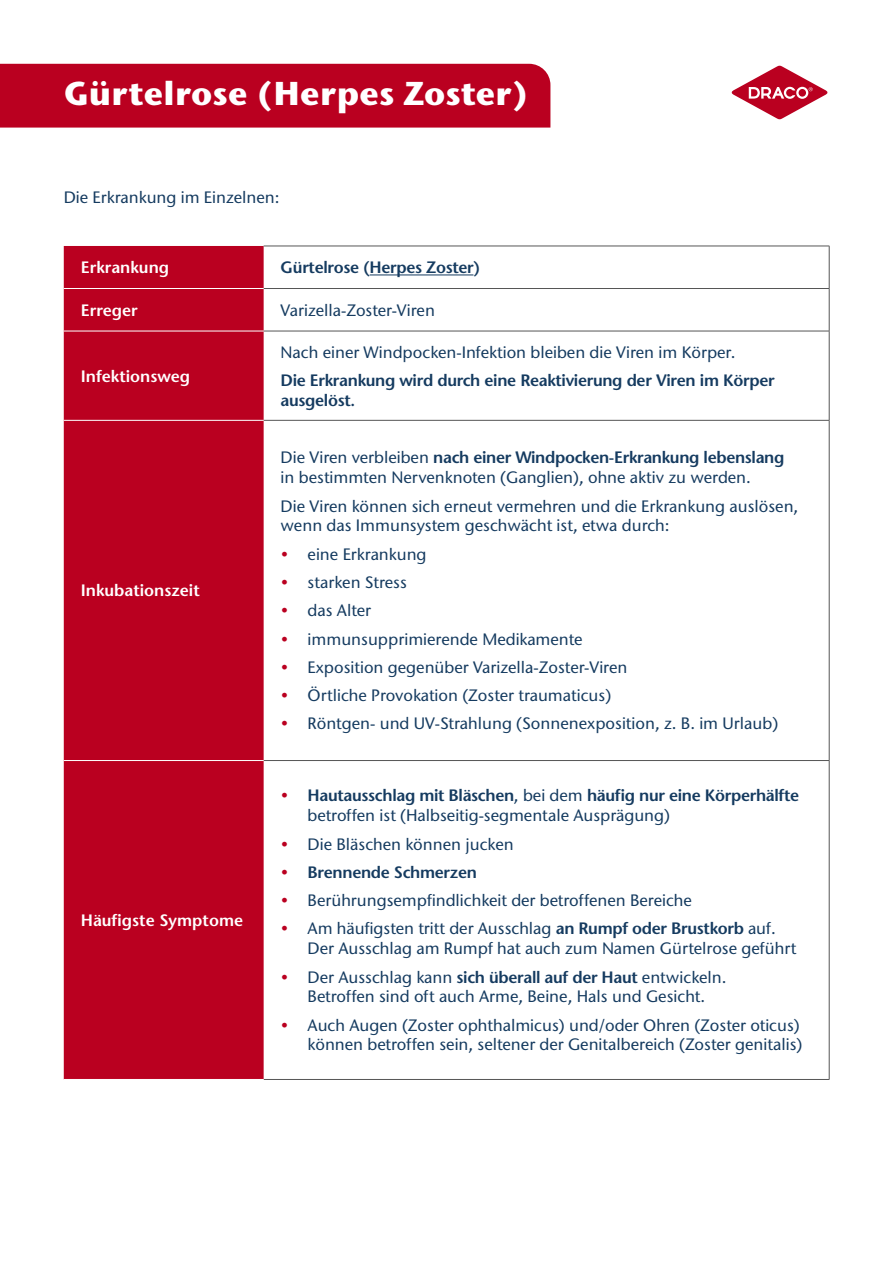
<style>
.page{position:relative;width:893px;height:1263px;background:#fff}
.page>*{position:absolute;margin:0;border:0;box-sizing:border-box;transform-origin:0 0}
.t1{font:700 33px "Stone Sans ITC Std";letter-spacing:.01em;color:#fff}
.t2{font:500 16.5px/19.8px "Stone Sans ITC Std";color:#153b60}
.t3{font:600 16.5px/19.8px "Stone Sans Std";letter-spacing:-.02em;color:#153b60}
.t4{font:600 16.5px "Stone Sans Std";color:#fff}
.s1{font-family:"Stone Sans ITC Std";font-weight:500}
.s2{color:#ba0020}
.s3{font-family:"Stone Sans ITC Std";font-weight:500;color:#ba0020}
.s4{font-family:"Stone Sans Std";font-weight:600}
</style>
<div class="page">
<svg style="left:731px;top:65px;width:97px;height:55px"></svg>
<div style="left:64px;top:246px;width:200px;height:833px;background:#ba0020"></div>
<hr style="left:264px;top:246px;width:565px;height:1px;background:#565656">
<hr style="left:829px;top:246px;width:1px;height:42px;background:#565656">
<hr style="left:264px;top:288px;width:565px;height:1px;background:#565656">
<hr style="left:829px;top:289px;width:1px;height:42px;background:#565656">
<hr style="left:264px;top:331px;width:565px;height:1px;background:#565656">
<hr style="left:829px;top:331px;width:1px;height:89px;background:#565656">
<hr style="left:264px;top:420px;width:565px;height:1px;background:#565656">
<hr style="left:829px;top:420px;width:1px;height:340px;background:#565656">
<hr style="left:264px;top:760px;width:565px;height:1px;background:#565656">
<hr style="left:829px;top:761px;width:1px;height:318px;background:#565656">
<hr style="left:264px;top:1079px;width:565px;height:1px;background:#565656">
<hr style="left:64px;top:288px;width:200px;height:1px;background:#fff">
<hr style="left:64px;top:331px;width:200px;height:1px;background:#fff">
<hr style="left:64px;top:420px;width:200px;height:1px;background:#fff">
<hr style="left:64px;top:760px;width:200px;height:1px;background:#fff">
<hr style="left:370px;top:275px;width:103px;height:1px;background:#153b60">
<div style="left:0;top:64px;width:550px;height:64px;background:#ba0020"></div>
<h1 class="t1" style="left:64px;top:72px;width:466px">Gürtelrose (Herpes Zoster)</h1>
<p class="t2" style="left:64px;top:187px;width:217px">Die Erkrankung im Einzelnen:</p>
<p class="t4" style="left:81px;top:258px;width:90px">Erkrankung</p>
<p class="t3" style="left:281px;top:258px;width:201px">Gürtelrose (Herpes Zoster)</p>
<p class="t4" style="left:81px;top:300px;width:59px">Erreger</p>
<p class="t2" style="left:281px;top:300px;width:156px">Varizella-Zoster-Viren</p>
<p class="t4" style="left:81px;top:366px;width:111px">Infektionsweg</p>
<p class="t4" style="left:81px;top:581px;width:121px">Inkubationszeit</p>
<p class="t4" style="left:81px;top:910px;width:164px">Häufigste Symptome</p>
<p class="t2" style="left:281px;top:342px;width:456px">Nach einer Windpocken-Infektion bleiben die Viren im Körper.</p>
<p class="t3" style="left:281px;top:370px;width:496px">Die Erkrankung wird durch eine Reaktivierung der Viren im Körper ausgelöst.</p>
<p class="t3" style="left:281px;top:448px;width:505px"><span class="s1">Die Viren verbleiben</span> nach einer Windpocken-Erkrankung lebenslang</p>
<p class="t2" style="left:281px;top:463px;width:519px;line-height:28.3px">in bestimmten Nervenknoten (Ganglien), ohne aktiv zu werden.<br>Die Viren können sich erneut vermehren und die Erkrankung auslösen,</p>
<p class="t2" style="left:281px;top:516px;width:390px">wenn das Immunsystem geschwächt ist, etwa durch:</p>
<p class="t2" style="left:281px;top:544px;width:147px"><span class="s2">•</span> eine Erkrankung</p>
<p class="t2" style="left:281px;top:572px;width:128px"><span class="s2">•</span> starken Stress</p>
<p class="t2" style="left:281px;top:600px;width:92px"><span class="s2">•</span> das Alter</p>
<p class="t2" style="left:281px;top:629px;width:304px"><span class="s2">•</span> immunsupprimierende Medikamente</p>
<p class="t2" style="left:281px;top:657px;width:348px"><span class="s2">•</span> Exposition gegenüber Varizella-Zoster-Viren</p>
<p class="t2" style="left:281px;top:685px;width:332px"><span class="s2">•</span> Örtliche Provokation (Zoster traumaticus)</p>
<p class="t2" style="left:281px;top:714px;width:499px"><span class="s2">•</span> Röntgen- und UV-Strahlung (Sonnenexposition, z. B. im Urlaub)</p>
<p class="t3" style="left:281px;top:786px;width:520px"><span class="s3">•</span> Hautausschlag mit Bläschen<span class="s1">, bei dem</span> häufig nur eine Körperhälfte</p>
<p class="t2" style="left:308px;top:805px;width:364px">betroffen ist (Halbseitig-segmentale Ausprägung)</p>
<p class="t2" style="left:281px;top:834px;width:235px"><span class="s2">•</span> Die Bläschen können jucken</p>
<p class="t3" style="left:281px;top:862px;width:198px"><span class="s3">•</span> Brennende Schmerzen</p>
<p class="t2" style="left:281px;top:890px;width:413px"><span class="s2">•</span> Berührungsempfindlichkeit der betroffenen Bereiche</p>
<p class="t2" style="left:308px;top:919px;width:490px;text-indent:-27px"><span class="s2">•</span> Am häufigsten tritt der Ausschlag <span class="s4">an Rumpf oder Brustkorb</span> auf.<br>Der Ausschlag am Rumpf hat auch zum Namen Gürtelrose geführt</p>
<p class="t2" style="left:281px;top:967px;width:447px;text-align:center"><span class="s2">•</span> Der Ausschlag kann <span class="s4">sich überall auf der Haut</span> entwickeln.<br>Betroffen sind oft auch Arme, Beine, Hals und Gesicht.</p>
<p class="t2" style="left:281px;top:1015px;width:523px;text-align:right"><span class="s2">•</span> Auch Augen (Zoster ophthalmicus) und/oder Ohren (Zoster oticus) können betroffen sein, seltener der Genitalbereich (Zoster genitalis)</p>
</div>
